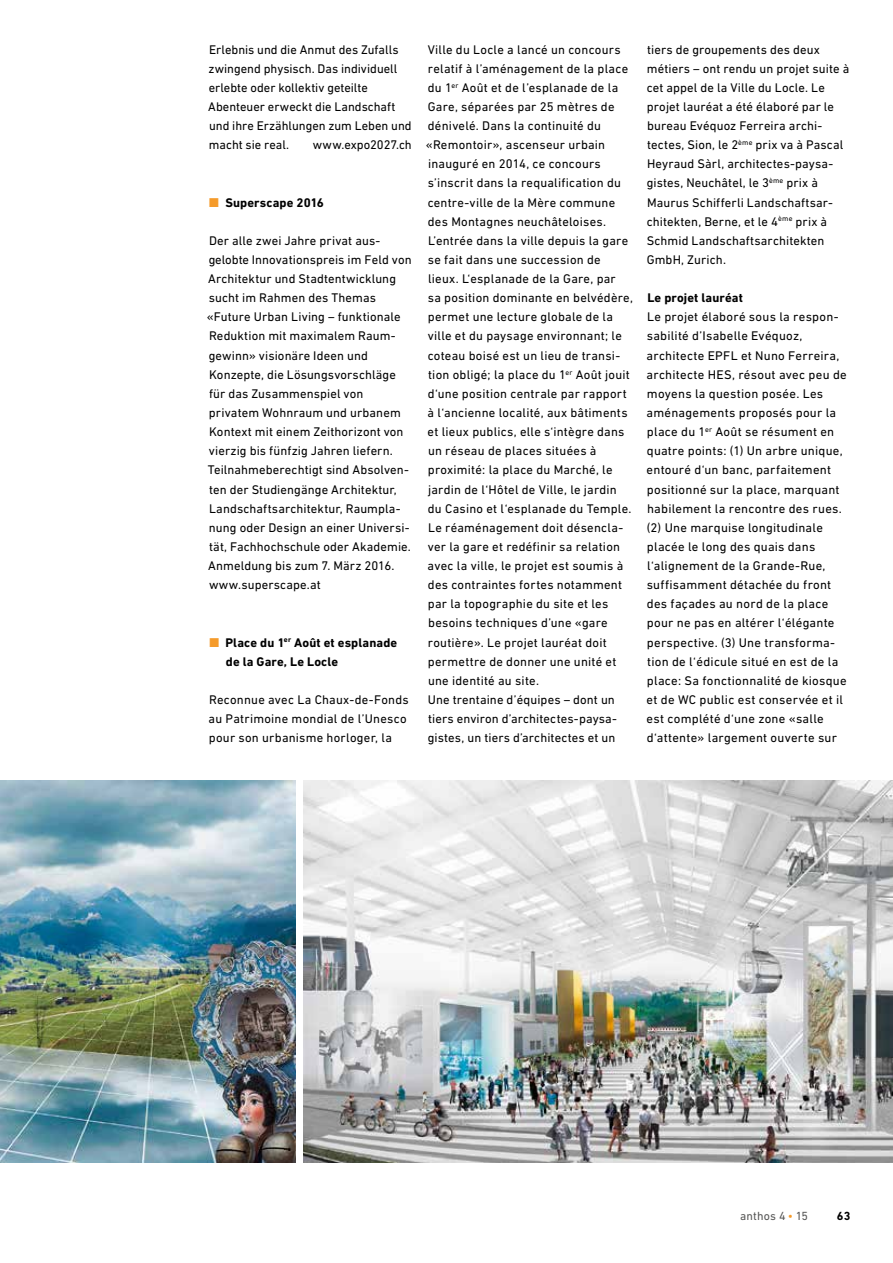
<style>
.page{position:relative;width:893px;height:1263px;background:#fff}
.page>*{position:absolute;margin:0;border:0;box-sizing:border-box;transform-origin:0 0}
.t1{font:12.75px/19.2px "DIN Next LT Pro";letter-spacing:.015em;color:#000}
.t2{font:700 12.75px/19.2px "DIN Next LT Pro";letter-spacing:.01em;color:#000}
.t3{font:12px "DIN Next LT Pro";letter-spacing:.01em;color:#565655}
.t4{font:700 12px "DIN Next LT Pro";color:#000}
.s1{color:#f59b2b}
</style>
<div class="page">
<img style="left:303px;top:780px;width:590px;height:383px">
<img style="left:0;top:780px;width:296px;height:383px">
<p class="t1" style="left:208px;top:39px;width:205px">Erlebnis und die Anmut des Zufalls zwingend physisch. Das individuell erlebte oder kollektiv geteilte<br>Abenteuer erweckt die Landschaft und ihre Erzählungen zum Leben und macht sie real.</p>
<p class="t1" style="left:313px;top:135px;width:101px">www.expo2027.ch</p>
<p class="t2" style="left:209px;top:193px;width:116px"><span class="s1">■</span> Superscape 2016</p>
<p class="t1" style="left:207px;top:231px;width:206px">Der alle zwei Jahre privat aus&shy;gelobte Innovationspreis im Feld von<br>Architektur und Stadtentwicklung sucht im Rahmen des Themas «Future Urban Living – funktionale<br>Reduktion mit maximalem Raum&shy;gewinn» visionäre Ideen und<br>Konzepte, die Lösungsvorschläge für das Zusammenspiel von privatem Wohnraum und urbanem<br>Kontext mit einem Zeithorizont von vierzig bis fünfzig Jahren liefern.<br>Teilnahmeberechtigt sind Absolven&shy;ten der Studiengänge Architektur,<br>Landschaftsarchitektur, Raumpla&shy;nung oder Design an einer Universi&shy;tät, Fachhochschule oder Akademie.<br>Anmeldung bis zum 7. März 2016. www.superscape.at</p>
<p class="t2" style="left:226px;top:632px;width:173px;text-indent:-17px"><span class="s1">■</span> Place du 1<sup>er</sup> Août et esplanade de la Gare, Le Locle</p>
<p class="t1" style="left:209px;top:690px;width:202px">Reconnue avec La Chaux-de-Fonds au Patrimoine mondial de l’Unesco pour son urbanisme horloger, la</p>
<p class="t1" style="left:426px;top:39px;width:209px">Ville du Locle a lancé un concours relatif à l’aménagement de la place du 1<sup>er</sup> Août et de l’esplanade de la Gare, séparées par 25 mètres de dénivelé. Dans la continuité du «Remontoir», ascenseur urbain inauguré en 2014, ce concours s’inscrit dans la requalification du centre-ville de la Mère commune des Montagnes neuchâteloises.<br>L’entrée dans la ville depuis la gare se fait dans une succession de<br>lieux. L‘esplanade de la Gare, par<br>sa position dominante en belvédère, permet une lecture globale de la ville et du paysage environnant; le coteau boisé est un lieu de transi&shy;tion obligé; la place du 1<sup>er</sup> Août jouit d‘une position centrale par rapport à l‘ancienne localité, aux bâtiments et lieux publics, elle s‘intègre dans un réseau de places situées à proximité: la place du Marché, le jardin de l‘Hôtel de Ville, le jardin<br>du Casino et l‘esplanade du Temple.<br>Le réaménagement doit désencla&shy;ver la gare et redéfinir sa relation avec la ville, le projet est soumis à des contraintes fortes notamment par la topographie du site et les besoins techniques d’une «gare routière». Le projet lauréat doit permettre de donner une unité et une identité au site.<br>Une trentaine d’équipes – dont un tiers environ d’architectes-paysa&shy;gistes, un tiers d’architectes et un</p>
<p class="t1" style="left:647px;top:39px;width:204px">tiers de groupements des deux métiers – ont rendu un projet suite à cet appel de la Ville du Locle. Le projet lauréat a été élaboré par le bureau Evéquoz Ferreira archi&shy;tectes, Sion, le 2<sup>ème</sup> prix va à Pascal<br>Heyraud Sàrl, architectes-paysa&shy;gistes, Neuchâtel, le 3<sup>ème</sup> prix à<br>Maurus Schifferli Landschaftsar&shy;chitekten, Berne, et le 4<sup>ème</sup> prix à<br>Schmid Landschaftsarchitekten<br>GmbH, Zurich.</p>
<p class="t2" style="left:647px;top:288px;width:97px">Le projet lauréat</p>
<p class="t1" style="left:647px;top:307px;width:202px">Le projet élaboré sous la respon&shy;sabilité d’Isabelle Evéquoz, architecte EPFL et Nuno Ferreira, architecte HES, résout avec peu de moyens la question posée. Les aménagements proposés pour la place du 1<sup>er</sup> Août se résument en quatre points: (1) Un arbre unique, entouré d‘un banc, parfaitement positionné sur la place, marquant habilement la rencontre des rues. (2) Une marquise longitudinale placée le long des quais dans l‘alignement de la Grande-Rue, suffisamment détachée du front des façades au nord de la place pour ne pas en altérer l‘élégante perspective. (3) Une transforma&shy;tion de l‘édicule situé en est de la place: Sa fonctionnalité de kiosque et de WC public est conservée et il est complété d‘une zone «salle d‘attente» largement ouverte sur</p>
<p class="t3" style="left:740px;top:1209px;width:69px">anthos 4 <span class="s1">•</span> 15</p>
<p class="t4" style="left:837px;top:1209px;width:15px">63</p>
</div>
